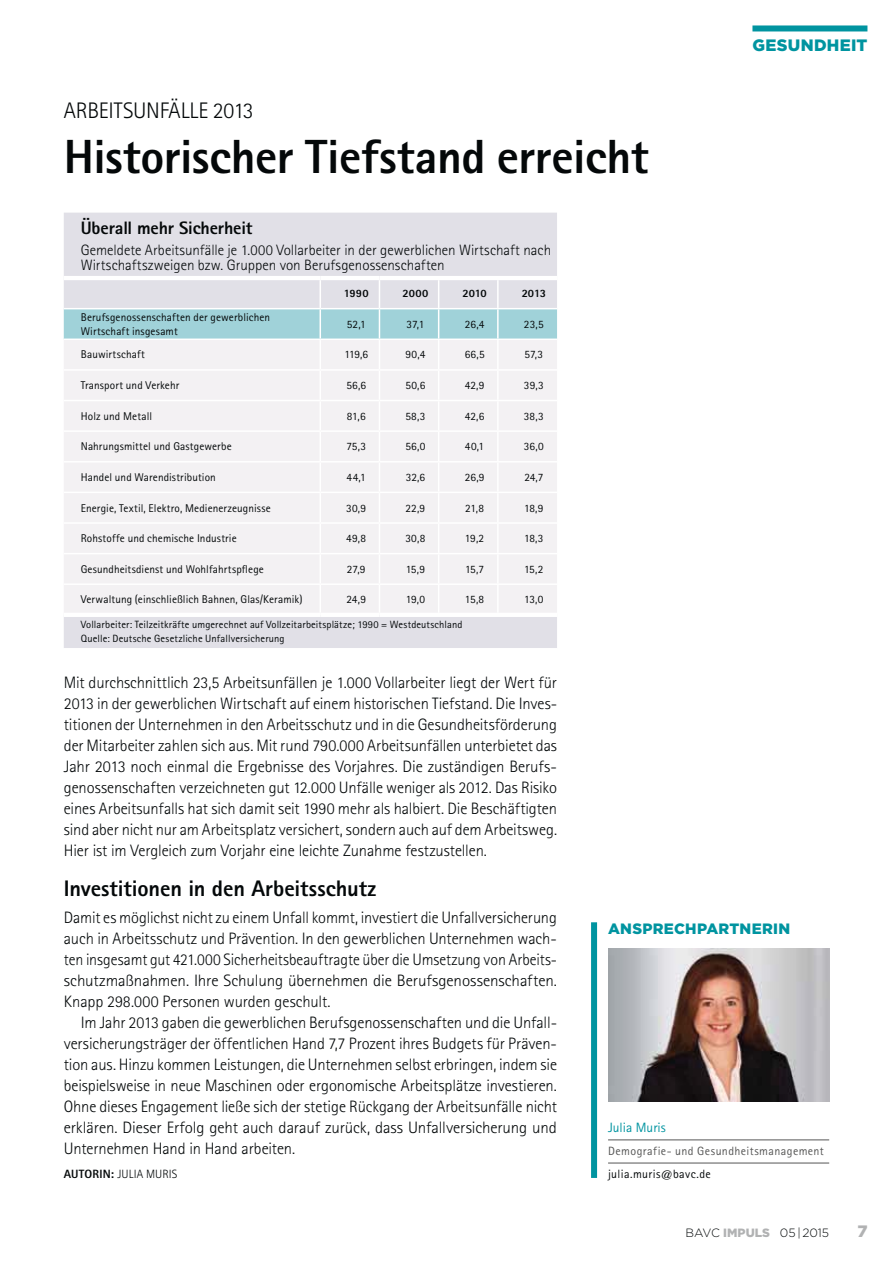
<style>
.page{position:relative;width:893px;height:1263px;background:#fff}
.page>*{position:absolute;margin:0;border:0;box-sizing:border-box;transform-origin:0 0}
.t1{font:800 48px "Rotis Sans Serif Std";letter-spacing:-.01em;color:#040809}
.t2{font:800 22.5px "Rotis Sans Serif Std";color:#040809}
.t3{font:300 22.5px "Rotis Sans Serif Std";letter-spacing:-.01em;color:#040809}
.t4{font:800 18px "Rotis Sans Serif Std";letter-spacing:-.01em;color:#040809}
.t5{font:300 16.5px/21px "Rotis Sans Serif Std";letter-spacing:-.005em;color:#040809;text-align:justify}
.t6{font:900 16.5px "Gotham";letter-spacing:.02em;color:#0094a0}
.t7{font:900 16.5px "Gotham";color:#b1b2b3}
.t8{font:300 15px/15px "Rotis Sans Serif Std";color:#040809}
.t9{font:900 15px "Gotham";letter-spacing:.015em;color:#0094a0}
.t10{font:13.5px "Rotis Sans Serif Std";color:#0094a0}
.t11{font:12px "Rotis Sans Serif Std";letter-spacing:.035em;color:#565655}
.t12{font:300 12px "Gotham";color:#040809}
.t13{font:12px "Rotis Sans Serif Std";letter-spacing:.03em;color:#040809}
.t14{font:300 12px "Rotis Sans Serif Std";letter-spacing:.005em;color:#040809}
.t15{font:11.25px/13.5px "Rotis Sans Serif Std";letter-spacing:.01em;color:#040809}
.t16{font:800 11.25px "Rotis Sans Serif Std";color:#040809}
.t17{font:10.5px/13.5px "Rotis Sans Serif Std";letter-spacing:.01em;color:#040809}
.s1{font-weight:800}
.s2{font-weight:900;color:#b1b2b3}
</style>
<div class="page">
<div style="left:752px;top:25px;width:115px;height:6px;background:#0094a0"></div>
<hr style="left:608px;top:1139px;width:221px;height:1px;background:#565655">
<hr style="left:608px;top:1163px;width:221px;height:1px;background:#565655">
<div style="left:591px;top:922px;width:6px;height:256px;background:#0094a0"></div>
<img style="left:608px;top:949px;width:221px;height:153px">
<div style="left:64px;top:213px;width:493px;height:435px;background:#e1e0e7"></div>
<div style="left:64px;top:462px;width:493px;height:151px;background:#f3f1f3"></div>
<hr style="left:320px;top:462px;width:1px;height:30px;background:#fff">
<hr style="left:379px;top:462px;width:1px;height:30px;background:#fff">
<hr style="left:438px;top:462px;width:1px;height:30px;background:#fff">
<hr style="left:497px;top:462px;width:2px;height:30px;background:#fff">
<hr style="left:497px;top:493px;width:2px;height:29px;background:#fff">
<hr style="left:497px;top:524px;width:2px;height:29px;background:#fff">
<hr style="left:497px;top:554px;width:2px;height:29px;background:#fff">
<svg style="left:320px;top:493px;width:1px;height:120px"></svg>
<svg style="left:379px;top:493px;width:1px;height:120px"></svg>
<svg style="left:438px;top:493px;width:1px;height:120px"></svg>
<hr style="left:497px;top:585px;width:2px;height:28px;background:#fff">
<hr style="left:64px;top:461px;width:256px;height:1px;background:#fff">
<hr style="left:320px;top:461px;width:59px;height:1px;background:#fff">
<hr style="left:379px;top:461px;width:178px;height:1px;background:#fff">
<hr style="left:64px;top:492px;width:256px;height:1px;background:#fff">
<hr style="left:320px;top:492px;width:59px;height:1px;background:#fff">
<hr style="left:379px;top:492px;width:178px;height:1px;background:#fff">
<hr style="left:64px;top:522px;width:256px;height:2px;background:#fff">
<hr style="left:320px;top:522px;width:59px;height:2px;background:#fff">
<hr style="left:379px;top:522px;width:178px;height:2px;background:#fff">
<hr style="left:64px;top:553px;width:256px;height:1px;background:#fff">
<hr style="left:320px;top:553px;width:59px;height:1px;background:#fff">
<hr style="left:379px;top:553px;width:178px;height:1px;background:#fff">
<hr style="left:64px;top:583px;width:256px;height:2px;background:#fff">
<hr style="left:320px;top:583px;width:59px;height:2px;background:#fff">
<hr style="left:379px;top:583px;width:178px;height:2px;background:#fff">
<hr style="left:64px;top:276px;width:256px;height:4px;background:#fff">
<hr style="left:320px;top:276px;width:59px;height:4px;background:#fff">
<hr style="left:379px;top:276px;width:178px;height:4px;background:#fff">
<svg style="left:64px;top:280px;width:493px;height:181px"></svg>
<hr style="left:497px;top:280px;width:2px;height:28px;background:#fff">
<hr style="left:64px;top:308px;width:256px;height:1px;background:#fff">
<hr style="left:320px;top:308px;width:59px;height:1px;background:#fff">
<hr style="left:379px;top:308px;width:178px;height:1px;background:#fff">
<hr style="left:64px;top:613px;width:256px;height:4px;background:#fff">
<hr style="left:320px;top:613px;width:59px;height:4px;background:#fff">
<hr style="left:379px;top:613px;width:178px;height:4px;background:#fff">
<h2 class="t3" style="left:64px;top:102px;width:191px">ARBEITSUNFÄLLE 2013</h2>
<h1 class="t1" style="left:64px;top:139px;width:586px">Historischer Tiefstand erreicht</h1>
<p class="t4" style="left:81px;top:221px;width:173px">Überall mehr Sicherheit</p>
<p class="t8" style="left:81px;top:243px;width:472px">Gemeldete Arbeitsunfälle je 1.000 Vollarbeiter in der gewerblichen Wirtschaft nach<br>Wirtschaftszweigen bzw. Gruppen von Berufsgenossenschaften</p>
<p class="t16" style="left:344px;top:289px;width:26px">1990</p>
<p class="t16" style="left:403px;top:289px;width:27px">2000</p>
<p class="t16" style="left:462px;top:289px;width:26px">2010</p>
<p class="t16" style="left:522px;top:289px;width:26px">2013</p>
<p class="t15" style="left:81px;top:312px;width:191px">Berufsgenossenschaften der gewerblichen<br>Wirtschaft insgesamt</p>
<p class="t15" style="left:347px;top:318px;width:20px">52,1</p>
<p class="t15" style="left:407px;top:318px;width:19px">37,1</p>
<p class="t15" style="left:465px;top:318px;width:21px">26,4</p>
<p class="t15" style="left:524px;top:318px;width:21px">23,5</p>
<p class="t15" style="left:81px;top:349px;width:66px">Bauwirtschaft</p>
<p class="t15" style="left:344px;top:349px;width:25px">119,6</p>
<p class="t15" style="left:406px;top:349px;width:21px">90,4</p>
<p class="t15" style="left:465px;top:349px;width:22px">66,5</p>
<p class="t15" style="left:524px;top:349px;width:20px">57,3</p>
<p class="t15" style="left:81px;top:380px;width:100px">Transport und Verkehr</p>
<p class="t15" style="left:346px;top:380px;width:21px">56,6</p>
<p class="t15" style="left:406px;top:380px;width:21px">50,6</p>
<p class="t15" style="left:465px;top:380px;width:21px">42,9</p>
<p class="t15" style="left:524px;top:380px;width:21px">39,3</p>
<p class="t15" style="left:81px;top:410px;width:73px">Holz und Metall</p>
<p class="t15" style="left:347px;top:410px;width:20px">81,6</p>
<p class="t15" style="left:405px;top:410px;width:22px">58,3</p>
<p class="t15" style="left:465px;top:410px;width:21px">42,6</p>
<p class="t15" style="left:524px;top:410px;width:21px">38,3</p>
<p class="t15" style="left:81px;top:441px;width:152px">Nahrungsmittel und Gastgewerbe</p>
<p class="t15" style="left:346px;top:441px;width:21px">75,3</p>
<p class="t15" style="left:405px;top:441px;width:21px">56,0</p>
<p class="t15" style="left:465px;top:441px;width:21px">40,1</p>
<p class="t15" style="left:524px;top:441px;width:21px">36,0</p>
<p class="t15" style="left:81px;top:471px;width:137px">Handel und Warendistribution</p>
<p class="t15" style="left:347px;top:471px;width:21px">44,1</p>
<p class="t15" style="left:406px;top:471px;width:21px">32,6</p>
<p class="t15" style="left:465px;top:471px;width:21px">26,9</p>
<p class="t15" style="left:524px;top:471px;width:21px">24,7</p>
<p class="t15" style="left:81px;top:502px;width:191px">Energie, Textil, Elektro, Medienerzeugnisse</p>
<p class="t15" style="left:346px;top:502px;width:21px">30,9</p>
<p class="t15" style="left:405px;top:502px;width:21px">22,9</p>
<p class="t15" style="left:465px;top:502px;width:20px">21,8</p>
<p class="t15" style="left:524px;top:502px;width:21px">18,9</p>
<p class="t15" style="left:81px;top:533px;width:157px">Rohstoffe und chemische Industrie</p>
<p class="t15" style="left:346px;top:533px;width:21px">49,8</p>
<p class="t15" style="left:405px;top:533px;width:21px">30,8</p>
<p class="t15" style="left:465px;top:533px;width:21px">19,2</p>
<p class="t15" style="left:524px;top:533px;width:21px">18,3</p>
<p class="t15" style="left:81px;top:563px;width:185px">Gesundheitsdienst und Wohlfahrtspflege</p>
<p class="t15" style="left:347px;top:563px;width:20px">27,9</p>
<p class="t15" style="left:406px;top:563px;width:21px">15,9</p>
<p class="t15" style="left:465px;top:563px;width:20px">15,7</p>
<p class="t15" style="left:524px;top:563px;width:21px">15,2</p>
<p class="t15" style="left:81px;top:594px;width:223px">Verwaltung (einschließlich Bahnen, Glas/Keramik)</p>
<p class="t15" style="left:347px;top:594px;width:21px">24,9</p>
<p class="t15" style="left:406px;top:594px;width:21px">19,0</p>
<p class="t15" style="left:465px;top:594px;width:21px">15,8</p>
<p class="t15" style="left:524px;top:594px;width:21px">13,0</p>
<p class="t17" style="left:81px;top:619px;width:383px">Vollarbeiter: Teilzeitkräfte umgerechnet auf Vollzeitarbeitsplätze; 1990 = Westdeutschland<br>Quelle: Deutsche Gesetzliche Unfallversicherung</p>
<p class="t6" style="left:752px;top:39px;width:116px">GESUNDHEIT</p>
<p class="t5" style="left:64px;top:673px;width:495px">Mit durchschnittlich 23,5 Arbeitsunfällen je 1.000 Vollarbeiter liegt der Wert für 2013 in der gewerblichen Wirtschaft auf einem historischen Tiefstand. Die Inves&shy;titionen der Unternehmen in den Arbeitsschutz und in die Gesundheitsförderung der Mitarbeiter zahlen sich aus. Mit rund 790.000 Arbeitsunfällen unterbietet das Jahr 2013 noch einmal die Ergebnisse des Vorjahres. Die zuständigen Berufs&shy;genossenschaften verzeichneten gut 12.000 Unfälle weniger als 2012. Das Risiko eines Arbeitsunfalls hat sich damit seit 1990 mehr als halbiert. Die Beschäftigten sind aber nicht nur am Arbeitsplatz versichert, sondern auch auf dem Arbeitsweg.<br>Hier ist im Vergleich zum Vorjahr eine leichte Zunahme festzustellen.</p>
<h2 class="t2" style="left:64px;top:880px;width:314px">Investitionen in den Arbeitsschutz</h2>
<p class="t5" style="left:64px;top:909px;width:495px">Damit es möglichst nicht zu einem Unfall kommt, investiert die Unfallversicherung auch in Arbeitsschutz und Prävention. In den gewerblichen Unternehmen wach&shy;ten insgesamt gut 421.000 Sicherheitsbeauftragte über die Umsetzung von Arbeits&shy;schutzmaßnahmen. Ihre Schulung übernehmen die Berufsgenossenschaften.<br>Knapp 298.000 Personen wurden geschult.</p>
<p class="t5" style="left:64px;top:1014px;width:495px;text-indent:17px">Im Jahr 2013 gaben die gewerblichen Berufsgenossenschaften und die Unfall&shy;versicherungsträger der öffentlichen Hand 7,7 Prozent ihres Budgets für Präven&shy;tion aus. Hinzu kommen Leistungen, die Unternehmen selbst erbringen, indem sie beispielsweise in neue Maschinen oder ergonomische Arbeitsplätze investieren.<br>Ohne dieses Engagement ließe sich der stetige Rückgang der Arbeitsunfälle nicht erklären. Dieser Erfolg geht auch darauf zurück, dass Unfallversicherung und Unternehmen Hand in Hand arbeiten.</p>
<p class="t14" style="left:64px;top:1169px;width:115px"><span class="s1">AUTORIN:</span> JULIA MURIS</p>
<p class="t9" style="left:608px;top:924px;width:184px">ANSPRECHPARTNERIN</p>
<p class="t10" style="left:608px;top:1123px;width:59px">Julia Muris</p>
<p class="t11" style="left:608px;top:1146px;width:217px">Demografie- und Gesundheitsmanagement</p>
<p class="t13" style="left:608px;top:1169px;width:104px">julia.muris@bavc.de</p>
<p class="t12" style="left:686px;top:1229px;width:145px">BAVC <span class="s2">IMPULS</span> 05-|-2015</p>
<p class="t7" style="left:857px;top:1226px;width:12px">7</p>
</div>
